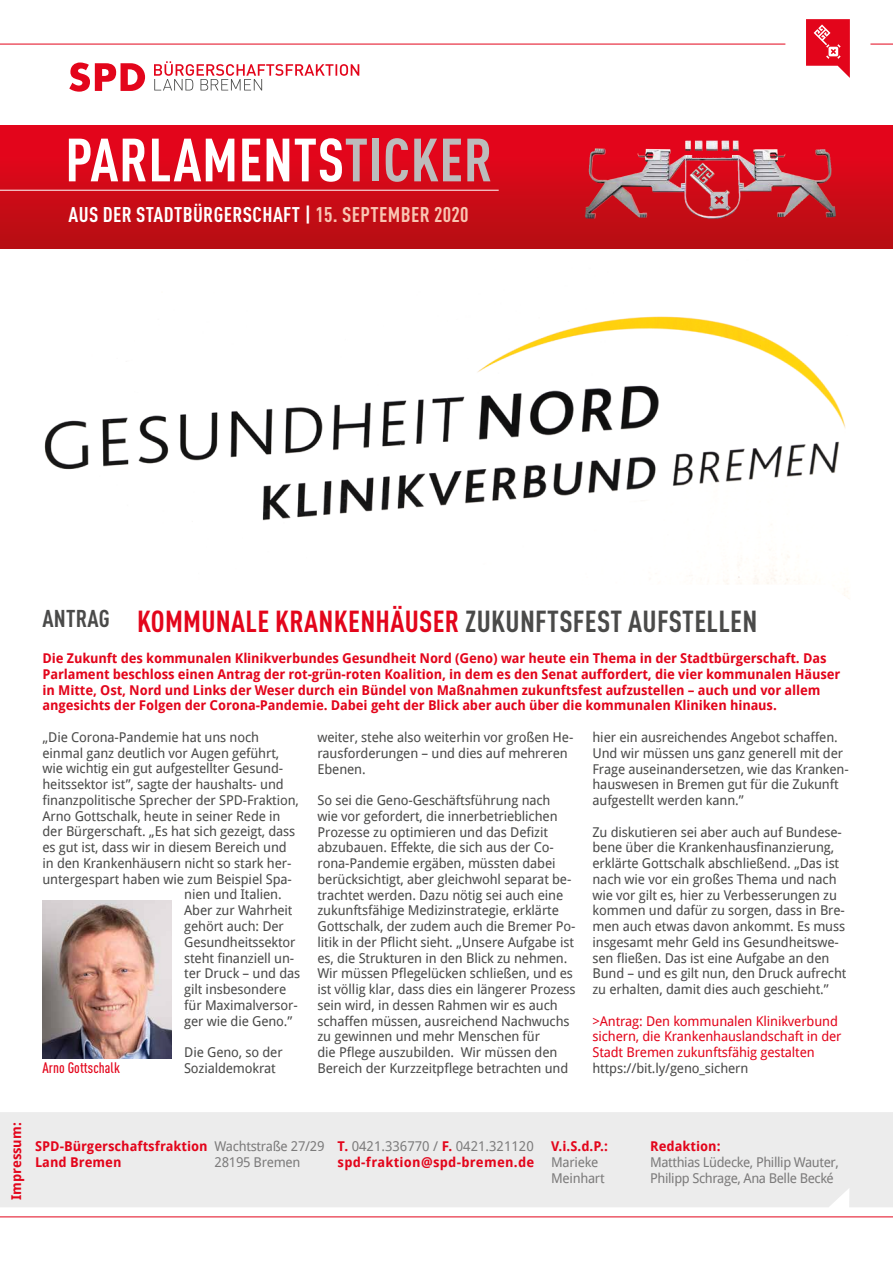
<style>
.page{position:relative;width:893px;height:1263px;background:#fff}
.page>*{position:absolute;margin:0;border:0;box-sizing:border-box;transform-origin:0 0}
.t1{font:700 condensed 60px "DINOT";letter-spacing:.01em;color:#fff}
.t2{font:700 condensed 30px "DINOT";letter-spacing:.01em;color:#e3051b}
.t3{font:700 condensed 21px "DINOT";letter-spacing:.02em;color:#fff}
.t4{font:500 condensed 15px "DINOT";letter-spacing:.005em;color:#e3051b}
.t5{font:13.5px/15.8px "Droid Sans Pro";letter-spacing:-.01em;color:#4a4a49}
.t6{font:700 13.5px/15.8px "Droid Sans Pro";letter-spacing:-.01em;color:#e3051b}
.t7{font:13.5px/15.8px "Droid Sans Pro";letter-spacing:-.01em;color:#e3051b}
.t8{font:13.5px/15.8px "Droid Sans Pro";letter-spacing:-.03em;color:#7c7b7b}
.t9{font:700 13.5px/15.8px "Droid Sans Pro";letter-spacing:.02em;color:#e3051b}
.s1{color:#bcbcbc}
.s2{color:#f9c5b2}
.s3{font-size:24px;color:#4a4a49}
.s4{color:#4a4a49}
.s5{font-weight:400;color:#7c7b7b}
</style>
<div class="page">
<svg style="left:806px;top:19px;width:44px;height:59px"></svg>
<hr style="left:0;top:44px;width:785px;height:1px;background:#e3051b">
<svg style="left:870px;top:44px;width:23px;height:1px"></svg>
<svg style="left:154px;top:61px;width:205px;height:29px"></svg>
<svg style="left:69px;top:63px;width:76px;height:29px"></svg>
<hr style="left:0;top:1216px;width:893px;height:1px;background:#e3051b">
<div style="left:0;top:126px;width:893px;height:123px;background:linear-gradient(to bottom,#e90a23,#b51215)"></div>
<hr style="left:0;top:190px;width:499px;height:1px;background:#fff">
<img style="left:585px;top:141px;width:154px;height:77px">
<div style="left:0;top:1112px;width:893px;height:95px;background:#ececec"></div>
<img style="left:44px;top:316px;width:805px;height:283px">
<img style="left:43px;top:900px;width:128px;height:158px">
<h1 class="t1" style="left:65px;top:124px;width:429px">PARLAMENTS<span class="s1">TICKER</span></h1>
<h3 class="t3" style="left:68px;top:202px;width:401px">AUS DER STADTBÜRGERSCHAFT | <span class="s2">15. SEPTEMBER 2020</span></h3>
<h2 class="t2" style="left:42px;top:603px;width:716px"><span class="s3">ANTRAG</span> KOMMUNALE KRANKENHÄUSER <span class="s4">ZUKUNFTSFEST AUFSTELLEN</span></h2>
<p class="t6" style="left:43px;top:650px;width:799px">Die Zukunft des kommunalen Klinikverbundes Gesundheit Nord (Geno) war heute ein Thema in der Stadtbürgerschaft. Das Parlament beschloss einen Antrag der rot-grün-roten Koalition, in dem es den Senat auffordert, die vier kommunalen Häuser in Mitte, Ost, Nord und Links der Weser durch ein Bündel von Maßnahmen zukunftsfest aufzustellen – auch und vor allem angesichts der Folgen der Corona-Pandemie. Dabei geht der Blick aber auch über die kommunalen Kliniken hinaus.</p>
<p class="t5" style="left:43px;top:729px;width:218px">„Die Corona-Pandemie hat uns noch</p>
<p class="t5" style="left:43px;top:744px;width:238px">einmal ganz deutlich vor Augen geführt,</p>
<p class="t5" style="left:43px;top:760px;width:242px">wie wichtig ein gut aufgestellter Gesund-</p>
<p class="t5" style="left:43px;top:776px;width:243px">heitssektor ist”, sagte der haushalts- und</p>
<p class="t5" style="left:43px;top:792px;width:258px">finanzpolitische Sprecher der SPD-Fraktion,</p>
<p class="t5" style="left:43px;top:807px;width:240px">Arno Gottschalk, heute in seiner Rede in</p>
<p class="t5" style="left:43px;top:823px;width:254px">der Bürgerschaft. „Es hat sich gezeigt, dass</p>
<p class="t5" style="left:43px;top:839px;width:246px">es gut ist, dass wir in diesem Bereich und</p>
<p class="t5" style="left:43px;top:855px;width:250px">in den Krankenhäusern nicht so stark her-</p>
<p class="t5" style="left:43px;top:870px;width:251px">untergespart haben wie zum Beispiel Spa-</p>
<p class="t5" style="left:184px;top:886px;width:99px">nien und Italien.</p>
<p class="t5" style="left:184px;top:902px;width:110px">Aber zur Wahrheit</p>
<p class="t5" style="left:184px;top:918px;width:101px">gehört auch: Der</p>
<p class="t5" style="left:184px;top:934px;width:113px">Gesundheitssektor</p>
<p class="t5" style="left:184px;top:949px;width:111px">steht finanziell un-</p>
<p class="t5" style="left:184px;top:965px;width:118px">ter Druck – und das</p>
<p class="t5" style="left:184px;top:981px;width:104px">gilt insbesondere</p>
<p class="t5" style="left:184px;top:997px;width:115px">für Maximalversor-</p>
<p class="t5" style="left:184px;top:1012px;width:110px">ger wie die Geno.”</p>
<p class="t5" style="left:184px;top:1044px;width:100px">Die Geno, so der<br>Sozialdemokrat</p>
<p class="t5" style="left:592px;top:729px;width:258px">hier ein ausreichendes Angebot schaffen.<br>Und wir müssen uns ganz generell mit der Frage auseinandersetzen, wie das Kranken&shy;hauswesen in Bremen gut für die Zukunft aufgestellt werden kann.”</p>
<p class="t5" style="left:592px;top:823px;width:255px">Zu diskutieren sei aber auch auf Bundese&shy;bene über die Krankenhausfinanzierung, erklärte Gottschalk abschließend. „Das ist nach wie vor ein großes Thema und nach wie vor gilt es, hier zu Verbesserungen zu kommen und dafür zu sorgen, dass in Bre&shy;men auch etwas davon ankommt. Es muss insgesamt mehr Geld ins Gesundheitswe&shy;sen fließen. Das ist eine Aufgabe an den Bund – und es gilt nun, den Druck aufrecht zu erhalten, damit dies auch geschieht.”</p>
<p class="t7" style="left:592px;top:1012px;width:251px">&gt;Antrag: Den kommunalen Klinikverbund sichern, die Krankenhauslandschaft in der<br>Stadt Bremen zukunftsfähig gestalten</p>
<p class="t5" style="left:592px;top:1060px;width:158px">https://bit.ly/geno_sichern</p>
<p class="t5" style="left:317px;top:729px;width:257px">weiter, stehe also weiterhin vor großen He&shy;rausforderungen – und dies auf mehreren<br>Ebenen.</p>
<p class="t5" style="left:317px;top:792px;width:259px">So sei die Geno-Geschäftsführung nach<br>wie vor gefordert, die innerbetrieblichen Prozesse zu optimieren und das Defizit abzubauen. Effekte, die sich aus der Co&shy;rona-Pandemie ergäben, müssten dabei berücksichtigt, aber gleichwohl separat be&shy;trachtet werden. Dazu nötig sei auch eine zukunftsfähige Medizinstrategie, erklärte Gottschalk, der zudem auch die Bremer Po&shy;litik in der Pflicht sieht. „Unsere Aufgabe ist es, die Strukturen in den Blick zu nehmen.<br>Wir müssen Pflegelücken schließen, und es ist völlig klar, dass dies ein längerer Prozess sein wird, in dessen Rahmen wir es auch schaffen müssen, ausreichend Nachwuchs zu gewinnen und mehr Menschen für<br>die Pflege auszubilden. Wir müssen den Bereich der Kurzzeitpflege betrachten und</p>
<p class="t4" style="left:43px;top:1058px;width:79px">Arno Gottschalk</p>
<p class="t6" style="left:8px;top:1200px;width:79px;rotate:-90deg">Impressum:</p>
<p class="t6" style="left:35px;top:1138px;width:174px">SPD-Bürgerschaftsfraktion<br>Land Bremen</p>
<p class="t9" style="left:338px;top:1138px;width:198px">T. <span class="s5">0421.336770 /</span> F. <span class="s5">0421.321120 </span>spd-fraktion@spd-bremen.de</p>
<p class="t6" style="left:551px;top:1138px;width:58px">V.i.S.d.P.:</p>
<p class="t8" style="left:215px;top:1138px;width:112px">Wachtstraße 27/29<br>28195 Bremen</p>
<p class="t8" style="left:551px;top:1154px;width:55px">Marieke<br>Meinhart</p>
<p class="t6" style="left:650px;top:1138px;width:72px">Redaktion:</p>
<p class="t8" style="left:650px;top:1154px;width:190px">Matthias Lüdecke, Phillip Wauter,<br>Philipp Schrage, Ana Belle Becké</p>
</div>
